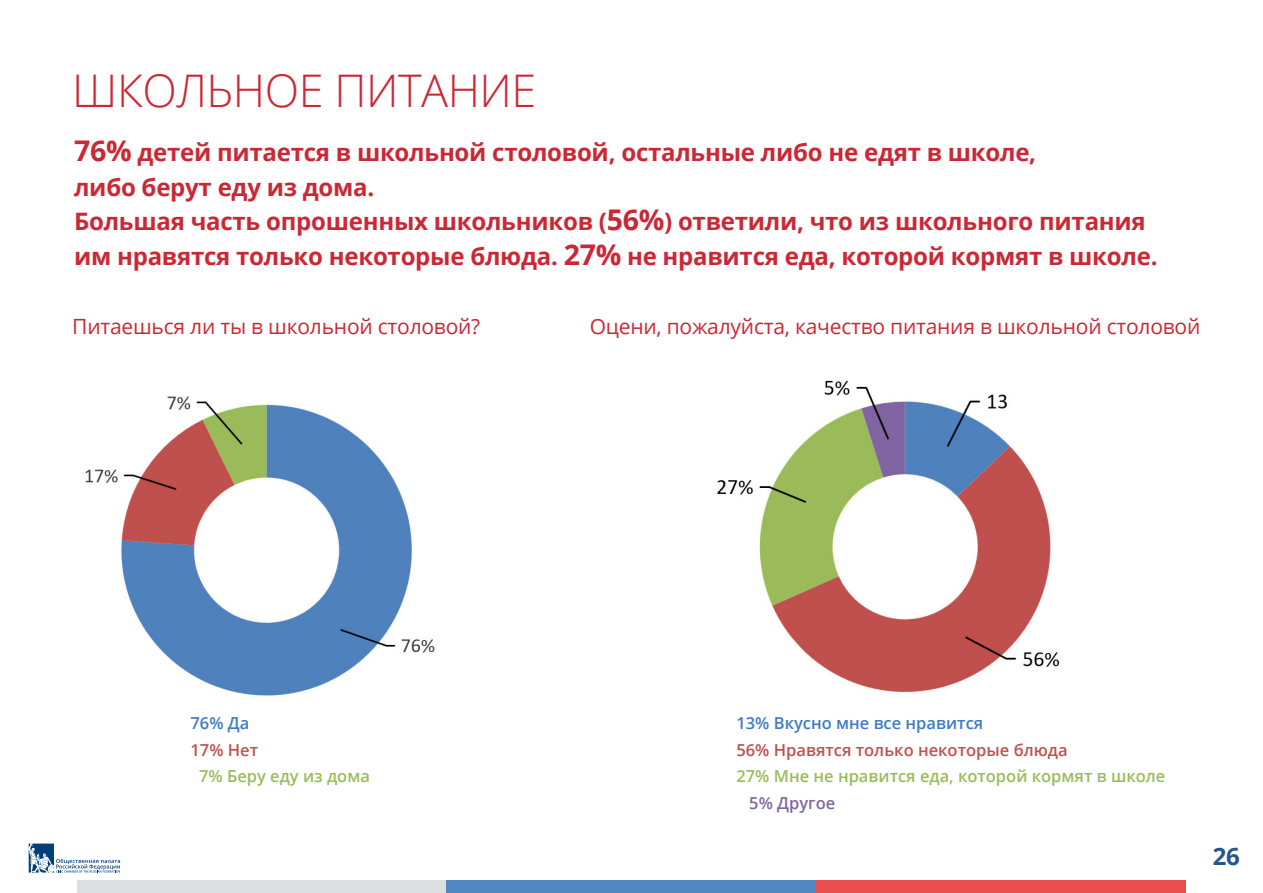
<style>
.page{position:relative;width:1263px;height:893px;background:#fff}
.page>*{position:absolute;margin:0;border:0;box-sizing:border-box;transform-origin:0 0}
.Заголовок{font:300 45px "Open Sans";letter-spacing:-.01em;color:#cb2835}
.Подзаг{font:700 24px/34.5px "Open Sans";letter-spacing:-.01em;color:#cb2835}
.t1{font:700 24px "Open Sans";color:#23568c}
.Подзаг-2{font:21px "Open Sans";letter-spacing:-.01em;color:#cb2835}
.Текст_с_цифрами{font:600 16.5px "Open Sans";color:#9bbb5a}
.Текст_с_цифрами-2{font:600 16.5px "Open Sans";color:#c0504e}
.Текст_с_цифрами-3{font:600 16.5px "Open Sans";color:#3d7bc8}
.Текст_с_цифрами-4{font:600 16.5px "Open Sans";color:#8165a2}
.s1{font-size:28.5px}
</style>
<div class="page">
<div style="left:77px;top:880px;width:369px;height:13px;background:#dddee0"></div>
<div style="left:446px;top:880px;width:370px;height:13px;background:#5487c6"></div>
<div style="left:816px;top:880px;width:370px;height:13px;background:#e94d4c"></div>
<svg style="left:29px;top:843px;width:91px;height:30px"></svg>
<img style="left:85px;top:396px;width:350px;height:300px">
<img style="left:717px;top:380px;width:343px;height:312px">
<p class="Заголовок" style="left:72px;top:60px;width:466px">ШКОЛЬНОЕ ПИТАНИЕ</p>
<p class="Подзаг" style="left:74px;top:134px;width:964px"><span class="s1">76%</span> детей питается в школьной столовой, остальные либо не едят в школе, либо берут еду из дома.</p>
<p class="Подзаг" style="left:74px;top:203px;width:1085px">Большая часть опрошенных школьников (<span class="s1">56%</span>) ответили, что из школьного питания им нравятся только некоторые блюда. <span class="s1">27%</span> не нравится еда, которой кормят в школе.</p>
<p class="Подзаг-2" style="left:72px;top:312px;width:409px">Питаешься ли ты в школьной столовой?</p>
<p class="Подзаг-2" style="left:590px;top:312px;width:612px">Оцени, пожалуйста, качество питания в школьной столовой</p>
<p class="Текст_с_цифрами-3" style="left:190px;top:712px;width:60px">76% Да</p>
<p class="Текст_с_цифрами-2" style="left:190px;top:738px;width:69px">17% Нет</p>
<p class="Текст_с_цифрами" style="left:199px;top:765px;width:172px">7% Беру еду из дома</p>
<p class="Текст_с_цифрами-3" style="left:736px;top:712px;width:248px">13% Вкусно мне все нравится</p>
<p class="Текст_с_цифрами-2" style="left:736px;top:738px;width:333px">56% Нравятся только некоторые блюда</p>
<p class="Текст_с_цифрами" style="left:736px;top:765px;width:430px">27% Мне не нравится еда, которой кормят в школе</p>
<p class="Текст_с_цифрами-4" style="left:749px;top:792px;width:88px">5% Другое</p>
<p class="t1" style="left:1213px;top:839px;width:29px">26</p>
</div>
